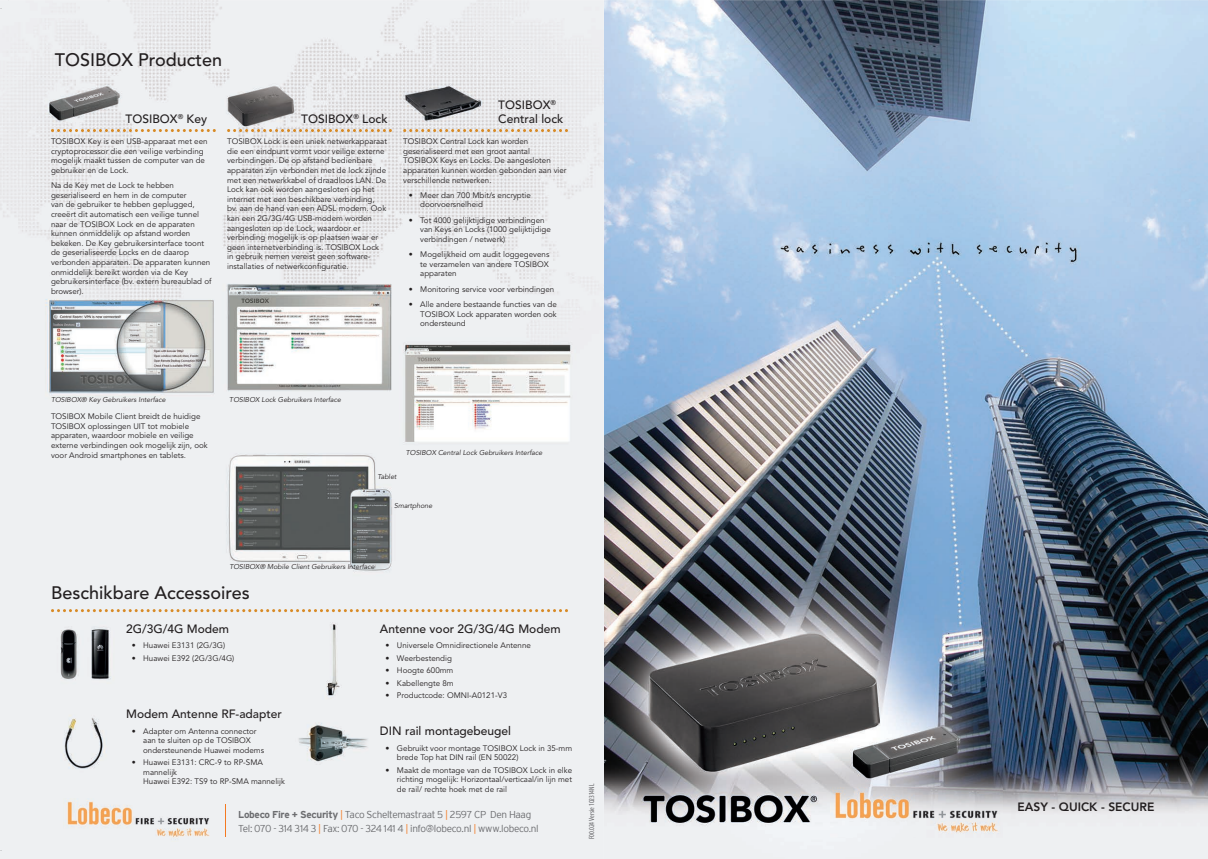
<style>
.page{position:relative;width:1208px;height:859px;background:#fff}
.page>*{position:absolute;margin:0;border:0;box-sizing:border-box;transform-origin:0 0}
.t1{font:500 18px "Avenir";color:#231f20}
.t2{font:500 12px/14.4px "Avenir";color:#231f20}
.t3{font:800 12px "Avenir";color:#231f20}
.t4{font:300 10px/14px "Interstate";letter-spacing:-.035em;color:#6c6d70}
.t5{font:8px/9.6px "Avenir";color:#231f20}
.t6{font:condensed 7.6px "Myriad Pro";letter-spacing:-.01em;color:#636366;scale:.96 1}
.t7{font:italic 7px "Avenir";color:#231f20}
.s1{font-weight:700}
.s2{color:#f47921}
</style>
<div class="page">
<img style="left:0;top:0;width:1208px;height:859px">
<svg style="left:51px;top:129px;width:165px;height:3px"></svg>
<svg style="left:227px;top:129px;width:165px;height:3px"></svg>
<svg style="left:403px;top:129px;width:165px;height:3px"></svg>
<svg style="left:51px;top:609px;width:517px;height:3px;background:#e5c8a3"></svg>
<img style="left:831px;top:788px;width:171px;height:49px">
<img style="left:63px;top:798px;width:150px;height:43px">
<hr style="left:225px;top:804px;width:1px;height:33px;background:#f47921">
<h1 class="t1" style="left:55px;top:49px;width:169px">TOSIBOX Producten</h1>
<h2 class="t2" style="left:125px;top:112px;width:83px">TOSIBOX<sup>®</sup> Key</h2>
<h2 class="t2" style="left:301px;top:112px;width:88px">TOSIBOX<sup>®</sup> Lock</h2>
<h2 class="t2" style="left:498px;top:98px;width:67px">TOSIBOX<sup>®<br></sup>Central lock</h2>
<p class="t5" style="left:51px;top:137px;width:158px">TOSIBOX Key is een USB-apparaat met een cryptoprocessor die een veilige verbinding mogelijk maakt tussen de computer van de gebruiker en de Lock.</p>
<p class="t5" style="left:51px;top:181px;width:162px">Na de Key met de Lock te hebben geserialiseerd en hem in de computer<br>van de gebruiker te hebben geplugged, creeërt dit automatisch een veilige tunnel naar de TOSIBOX Lock en de apparaten kunnen onmiddelijk op afstand worden bekeken. De Key gebruikersinterface toont de geserialiseerde Locks en de daarop verbonden apparaten. De apparaten kunnen onmiddelijk bereikt worden via de Key gebruikersinterface (bv. extern bureaublad of browser).</p>
<p class="t5" style="left:227px;top:137px;width:161px">TOSIBOX Lock is een uniek netwerkapparaat die een eindpunt vormt voor veilige externe verbindingen. De op afstand bedienbare apparaten zijn verbonden met de lock zijnde met een netwerkkabel of draadloos LAN. De Lock kan ook worden aangesloten op het internet met een beschikbare verbinding,<br>bv. aan de hand van een ADSL modem. Ook kan een 2G/3G/4G USB-modem worden aangesloten op de Lock, waardoor er verbinding mogelijk is op plaatsen waar er geen internetverbinding is. TOSIBOX Lock in gebruik nemen vereist geen software&shy;installaties of netwerkconfiguratie.</p>
<p class="t5" style="left:403px;top:137px;width:165px">TOSIBOX Central Lock kan worden geserialiseerd met een groot aantal<br>TOSIBOX Keys en Locks. De aangesloten apparaten kunnen worden gebonden aan vier verschillende netwerken.</p>
<p class="t5" style="left:420px;top:191px;width:112px;text-indent:-11px">• Meer dan 700 Mbit/s encryptie doorvoersnelheid</p>
<p class="t5" style="left:420px;top:215px;width:132px;text-indent:-11px">• Tot 4000 gelijktijdige verbindingen van Keys en Locks (1000 gelijktijdige verbindingen / netwerk)</p>
<p class="t5" style="left:420px;top:250px;width:131px;text-align:justify;text-indent:-11px">• Mogelijkheid om audit loggegevens te verzamelen van andere TOSIBOX apparaten</p>
<p class="t5" style="left:409px;top:284px;width:147px">• Monitoring service voor verbindingen</p>
<p class="t5" style="left:420px;top:300px;width:138px;text-align:justify;text-indent:-11px">• Alle andere bestaande functies van de TOSIBOX Lock apparaten worden ook ondersteund</p>
<p class="t7" style="left:51px;top:396px;width:116px">TOSIBOX® Key Gebruikers Interface</p>
<p class="t5" style="left:51px;top:412px;width:158px">TOSIBOX Mobile Client breidt de huidige TOSIBOX oplossingen UIT tot mobiele apparaten, waardoor mobiele en veilige externe verbindingen ook mogelijk zijn, ook voor Android smartphones en tablets.</p>
<p class="t7" style="left:229px;top:395px;width:113px">TOSIBOX Lock Gebruikers Interface</p>
<p class="t7" style="left:406px;top:448px;width:138px">TOSIBOX Central Lock Gebruikers Interface</p>
<p class="t7" style="left:377px;top:473px;width:21px">Tablet</p>
<p class="t7" style="left:394px;top:501px;width:40px">Smartphone</p>
<p class="t7" style="left:229px;top:563px;width:147px">TOSIBOX® Mobile Client Gebruikers Interface</p>
<h1 class="t1" style="left:51px;top:582px;width:200px">Beschikbare Accessoires</h1>
<h2 class="t2" style="left:126px;top:622px;width:104px">2G/3G/4G Modem</h2>
<p class="t5" style="left:132px;top:641px;width:95px">• Huawei E3131 (2G/3G)</p>
<p class="t5" style="left:132px;top:653px;width:104px">• Huawei E392 (2G/3G/4G)</p>
<h2 class="t2" style="left:126px;top:707px;width:157px">Modem Antenne RF-adapter</h2>
<p class="t5" style="left:143px;top:726px;width:122px;text-indent:-11px">• Adapter om Antenna connector aan te sluiten op de TOSIBOX ondersteunende Huawei modems</p>
<p class="t5" style="left:143px;top:758px;width:143px;text-indent:-11px">• Huawei E3131: CRC-9 to RP-SMA mannelijk<br>Huawei E392: TS9 to RP-SMA mannelijk</p>
<h2 class="t2" style="left:380px;top:622px;width:182px">Antenne voor 2G/3G/4G Modem</h2>
<p class="t5" style="left:386px;top:641px;width:147px">• Universele Omnidirectionele Antenne</p>
<p class="t5" style="left:386px;top:653px;width:68px">• Weerbestendig</p>
<p class="t5" style="left:386px;top:666px;width:69px">• Hoogte 600mm</p>
<p class="t5" style="left:386px;top:678px;width:70px">• Kabellengte 8m</p>
<p class="t5" style="left:386px;top:691px;width:123px">• Productcode: OMNI-A0121-V3</p>
<h2 class="t2" style="left:380px;top:724px;width:133px">DIN rail montagebeugel</h2>
<p class="t5" style="left:397px;top:743px;width:177px;text-indent:-11px">• Gebruikt voor montage TOSIBOX Lock in 35-mm brede Top hat DIN rail (EN 50022)</p>
<p class="t5" style="left:397px;top:765px;width:177px;text-align:justify;text-indent:-11px">• Maakt de montage van de TOSIBOX Lock in elke richting mogelijk: Horizontaal/verticaal/in lijn met de rail/ rechte hoek met de rail</p>
<p class="t4" style="left:238px;top:808px;width:302px"><span class="s1">Lobeco Fire + Security</span> <span class="s2">|</span> Taco Scheltemastraat 5 <span class="s2">|</span> 2597 CP Den Haag<br>Tel: 070 - 314 314 3 <span class="s2">|</span> Fax: 070 - 324 141 4 <span class="s2">|</span> info@lobeco.nl <span class="s2">|</span> www.lobeco.nl</p>
<p class="t6" style="left:587px;top:839px;width:59px;rotate:-90deg">F00.024 Versie 102314NL</p>
<h2 class="t3" style="left:1017px;top:800px;width:138px">EASY - QUICK - SECURE</h2>
</div>
